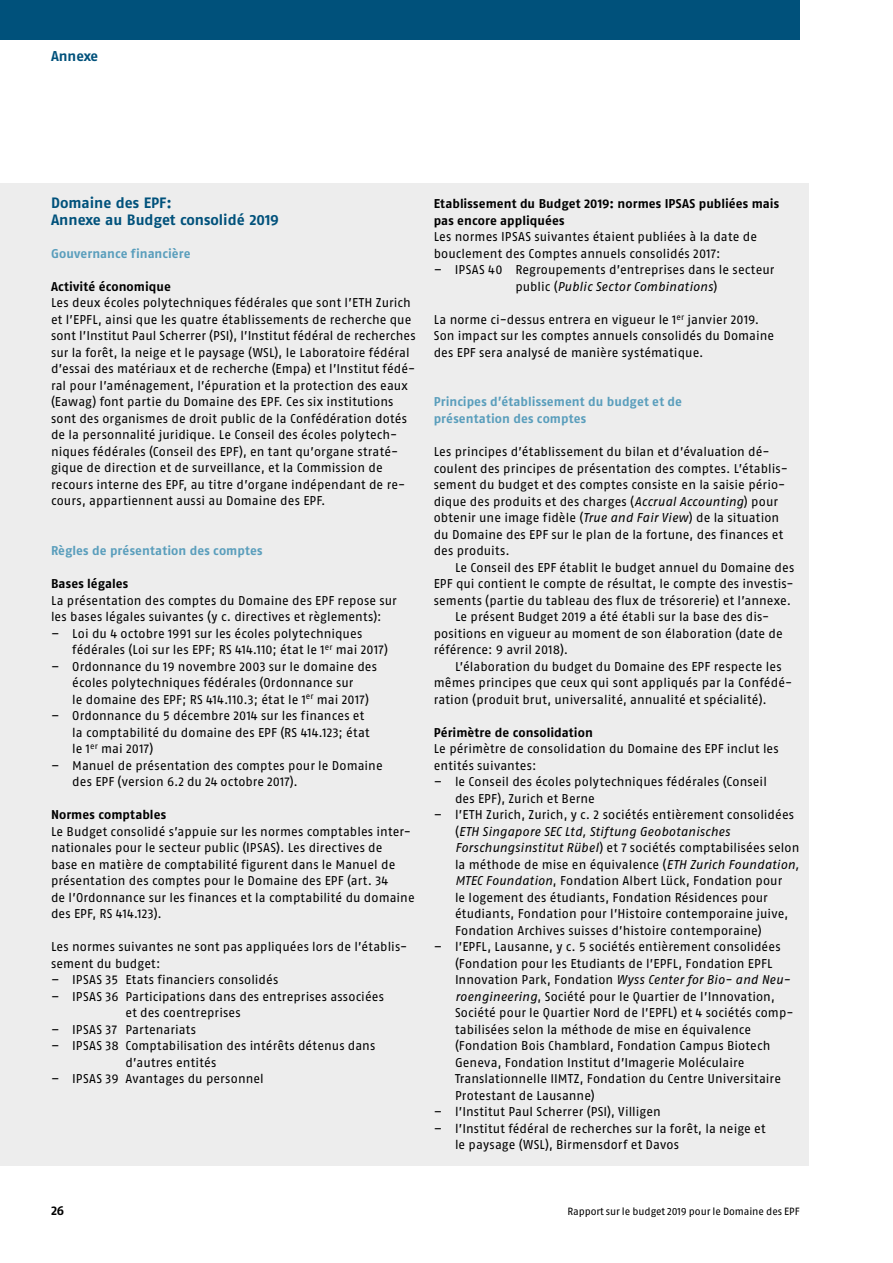
<style>
.page{position:relative;width:893px;height:1263px;background:#fff}
.page>*{position:absolute;margin:0;border:0;box-sizing:border-box;transform-origin:0 0}
.t1{font:700 15px/16.5px "Fago OT";color:#00517b}
.t2{font:700 14.25px "Fago OT";color:#00517b}
.t3{font:12.75px/16.5px "Fago OT";letter-spacing:.005em;color:#000}
.t4{font:700 12.75px/16.5px "Fago OT";letter-spacing:.005em;color:#000}
.t5{font:700 12.75px/16.5px "Fago OT";letter-spacing:.005em;color:#5a9ebc}
.t6{font:10.5px "Fago OT";letter-spacing:-.01em;color:#000}
.s1{font-style:italic}
</style>
<div class="page">
<div style="left:0;top:0;width:799px;height:39px;background:#00517b"></div>
<div style="left:0;top:183px;width:808px;height:982px;background:#ededed"></div>
<p class="t2" style="left:51px;top:47px;width:49px">Annexe</p>
<p class="t1" style="left:51px;top:195px;width:229px">Domaine des EPF:<br>Annexe au Budget consolidé 2019</p>
<p class="t5" style="left:51px;top:245px;width:141px">Gouvernance financière</p>
<p class="t4" style="left:51px;top:278px;width:121px">Activité économique</p>
<p class="t3" style="left:51px;top:295px;width:366px">Les deux écoles polytechniques fédérales que sont l’ETH Zurich et l’EPFL, ainsi que les quatre établissements de recherche que sont l’Institut Paul Scherrer (PSI), l’Institut fédéral de recherches sur la forêt, la neige et le paysage (WSL), le Laboratoire fédéral d’essai des matériaux et de recherche (Empa) et l’Institut fédé&shy;ral pour l’aménagement, l’épuration et la protection des eaux (Eawag) font partie du Domaine des EPF. Ces six institutions sont des organismes de droit public de la Confédération dotés de la personnalité juridique. Le Conseil des écoles polytech&shy;niques fédérales (Conseil des EPF), en tant qu’organe straté&shy;gique de direction et de surveillance, et la Commission de recours interne des EPF, au titre d’organe indépendant de re&shy;cours, appartiennent aussi au Domaine des EPF.</p>
<p class="t5" style="left:51px;top:542px;width:213px">Règles de présentation des comptes</p>
<p class="t4" style="left:51px;top:575px;width:79px">Bases légales</p>
<p class="t3" style="left:51px;top:592px;width:347px">La présentation des comptes du Domaine des EPF repose sur les bases légales suivantes (y c. directives et règlements):</p>
<p class="t3" style="left:72px;top:625px;width:317px;text-indent:-21px">– Loi du 4 octobre 1991 sur les écoles polytechniques fédérales (Loi sur les EPF; RS 414.110; état le 1<sup>er</sup> mai 2017)</p>
<p class="t3" style="left:72px;top:658px;width:306px;text-indent:-21px">– Ordonnance du 19 novembre 2003 sur le domaine des écoles polytechniques fédérales (Ordonnance sur<br>le domaine des EPF; RS 414.110.3; état le 1<sup>er</sup> mai 2017)</p>
<p class="t3" style="left:72px;top:707px;width:299px;text-indent:-21px">– Ordonnance du 5 décembre 2014 sur les finances et la comptabilité du domaine des EPF (RS 414.123; état le 1<sup>er</sup> mai 2017)</p>
<p class="t3" style="left:72px;top:757px;width:312px;text-indent:-21px">– Manuel de présentation des comptes pour le Domaine des EPF (version 6.2 du 24 octobre 2017).</p>
<p class="t4" style="left:51px;top:806px;width:117px">Normes comptables</p>
<p class="t3" style="left:51px;top:823px;width:365px">Le Budget consolidé s’appuie sur les normes comptables inter&shy;nationales pour le secteur public (IPSAS). Les directives de<br>base en matière de comptabilité figurent dans le Manuel de présentation des comptes pour le Domaine des EPF (art. 34<br>de l’Ordonnance sur les finances et la comptabilité du domaine des EPF, RS 414.123).</p>
<p class="t3" style="left:51px;top:938px;width:358px">Les normes suivantes ne sont pas appliquées lors de l’établis&shy;sement du budget:</p>
<p class="t3" style="left:51px;top:971px;width:229px">– IPSAS 35 Etats financiers consolidés</p>
<p class="t3" style="left:125px;top:988px;width:260px;text-indent:-74px">– IPSAS 36 Participations dans des entreprises associées et des coentreprises</p>
<p class="t3" style="left:51px;top:1021px;width:147px">– IPSAS 37 Partenariats</p>
<p class="t3" style="left:125px;top:1037px;width:251px;text-indent:-74px">– IPSAS 38 Comptabilisation des intérêts détenus dans d’autres entités</p>
<p class="t3" style="left:51px;top:1070px;width:214px">– IPSAS 39 Avantages du personnel</p>
<p class="t4" style="left:434px;top:196px;width:347px">Etablissement du Budget 2019: normes IPSAS publiées mais pas encore appliquées</p>
<p class="t3" style="left:434px;top:229px;width:325px">Les normes IPSAS suivantes étaient publiées à la date de bouclement des Comptes annuels consolidés 2017:</p>
<p class="t3" style="left:515px;top:262px;width:261px;text-indent:-82px">– IPSAS 40 Regroupements d’entreprises dans le secteur public (<span class="s1">Public Sector Combinations</span>)</p>
<p class="t3" style="left:434px;top:311px;width:342px">La norme ci-dessus entrera en vigueur le 1<sup>er</sup> janvier 2019.<br>Son impact sur les comptes annuels consolidés du Domaine des EPF sera analysé de manière systématique.</p>
<p class="t5" style="left:434px;top:394px;width:250px">Principes d’établissement du budget et de présentation des comptes</p>
<p class="t3" style="left:434px;top:443px;width:356px">Les principes d’établissement du bilan et d’évaluation dé&shy;coulent des principes de présentation des comptes. L’établis&shy;sement du budget et des comptes consiste en la saisie pério&shy;dique des produits et des charges (<span class="s1">Accrual Accounting</span>) pour obtenir une image fidèle (<span class="s1">True and Fair View</span>) de la situation du Domaine des EPF sur le plan de la fortune, des finances et des produits.</p>
<p class="t3" style="left:455px;top:559px;width:341px">Le Conseil des EPF établit le budget annuel du Domaine des</p>
<p class="t3" style="left:434px;top:575px;width:361px">EPF qui contient le compte de résultat, le compte des investis-</p>
<p class="t3" style="left:434px;top:592px;width:359px">sements (partie du tableau des flux de trésorerie) et l’annexe.</p>
<p class="t3" style="left:455px;top:608px;width:316px">Le présent Budget 2019 a été établi sur la base des dis-</p>
<p class="t3" style="left:434px;top:625px;width:351px">positions en vigueur au moment de son élaboration (date de</p>
<p class="t3" style="left:434px;top:641px;width:136px">référence: 9 avril 2018).</p>
<p class="t3" style="left:455px;top:658px;width:328px">L’élaboration du budget du Domaine des EPF respecte les</p>
<p class="t3" style="left:434px;top:674px;width:360px">mêmes principes que ceux qui sont appliqués par la Confédé-</p>
<p class="t3" style="left:434px;top:691px;width:334px">ration (produit brut, universalité, annualité et spécialité).</p>
<p class="t4" style="left:434px;top:724px;width:161px">Périmètre de consolidation</p>
<p class="t3" style="left:434px;top:740px;width:347px">Le périmètre de consolidation du Domaine des EPF inclut les entités suivantes:</p>
<p class="t3" style="left:455px;top:773px;width:313px;text-indent:-21px">– le Conseil des écoles polytechniques fédérales (Conseil des EPF), Zurich et Berne</p>
<p class="t3" style="left:455px;top:806px;width:346px;text-indent:-21px">– l’ETH Zurich, Zurich, y c. 2 sociétés entièrement consolidées (<span class="s1">ETH Singapore SEC Ltd, Stiftung Geobotanisches Forschungsinstitut Rübel</span>) et 7 sociétés comptabilisées selon la méthode de mise en équivalence (<span class="s1">ETH Zurich Foundation, MTEC Foundation</span>, Fondation Albert Lück, Fondation pour<br>le logement des étudiants, Fondation Résidences pour étudiants, Fondation pour l’Histoire contemporaine juive, Fondation Archives suisses d’histoire contemporaine)</p>
<p class="t3" style="left:455px;top:938px;width:340px;text-indent:-21px">– l’EPFL, Lausanne, y c. 5 sociétés entièrement consolidées (Fondation pour les Etudiants de l’EPFL, Fondation EPFL Innovation Park, Fondation <span class="s1">Wyss Center for Bio- and Neu&shy;roengineering</span>, Société pour le Quartier de l’Innovation, Société pour le Quartier Nord de l’EPFL) et 4 sociétés comp&shy;tabilisées selon la méthode de mise en équivalence (Fondation Bois Chamblard, Fondation Campus Biotech Geneva, Fondation Institut d’Imagerie Moléculaire Translationnelle IIMTZ, Fondation du Centre Universitaire Protestant de Lausanne)</p>
<p class="t3" style="left:434px;top:1103px;width:229px">– l’Institut Paul Scherrer (PSI), Villigen</p>
<p class="t3" style="left:455px;top:1120px;width:312px;text-indent:-21px">– l’Institut fédéral de recherches sur la forêt, la neige et le paysage (WSL), Birmensdorf et Davos</p>
<p class="t4" style="left:51px;top:1202px;width:15px">26</p>
<p class="t6" style="left:568px;top:1205px;width:233px">Rapport sur le budget 2019 pour le Domaine des EPF</p>
</div>
